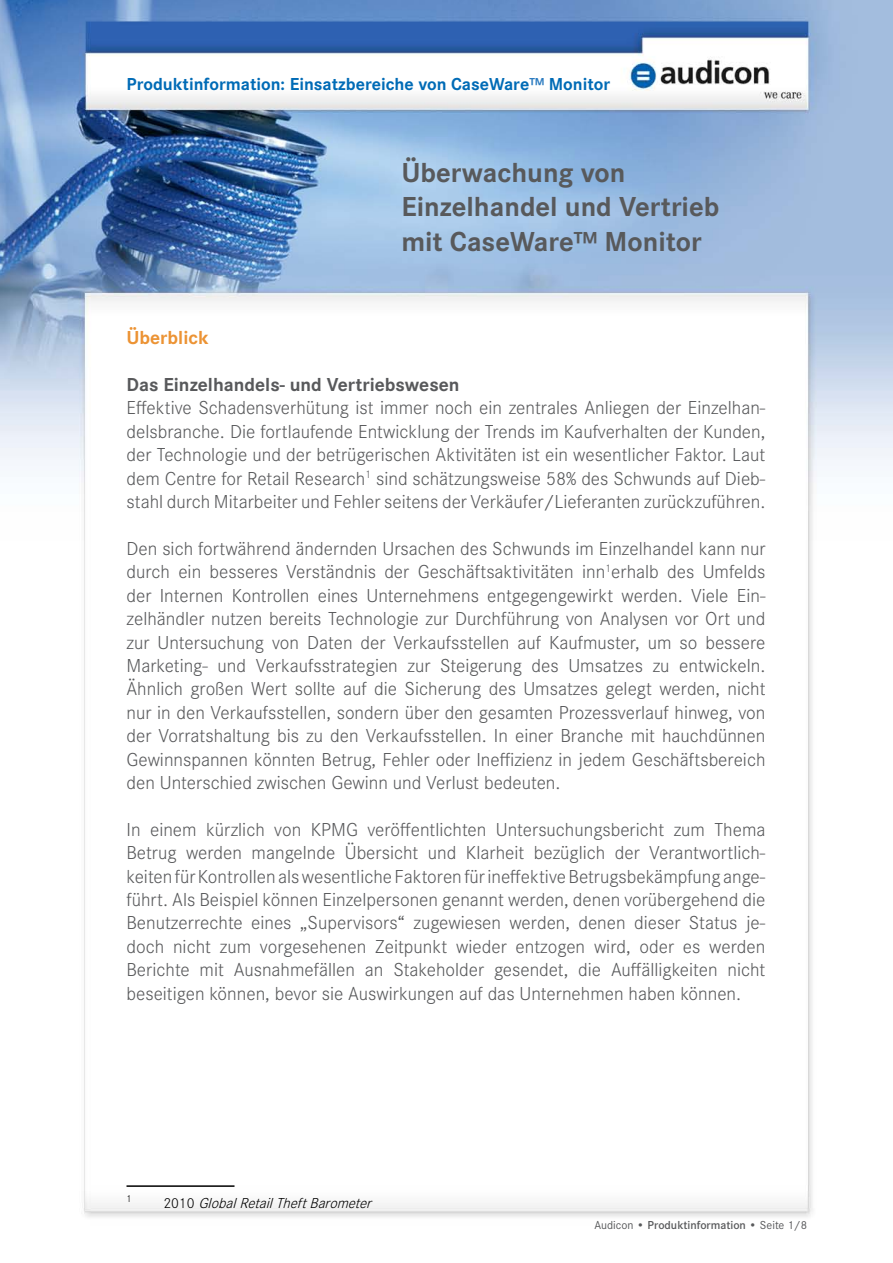
<style>
.page{position:relative;width:893px;height:1263px;background:#fff}
.page>*{position:absolute;margin:0;border:0;box-sizing:border-box;transform-origin:0 0}
.t1{font:700 28.5px/34.2px "Corporate S";color:#58595b}
.t2{font:300 19.5px/23.4px "Corporate S";color:#58595b;text-align:justify}
.t3{font:700 19.5px "Corporate S";color:#58595b}
.t4{font:700 19.5px "Corporate S";color:#ec9334}
.t5{font:700 18px "Corporate S";color:#006bb6}
.t6{font:italic 300 15px "Corporate S";color:#000}
.t7{font:600 12px "Corporate S";color:#58595b}
.t8{font:300 10.5px "Corporate S";color:#000}
.s1{color:#2e7dc1}
.s2{font-style:normal}
.s3{font-weight:400}
</style>
<div class="page">
<img style="left:0;top:0;width:893px;height:1217px">
<hr style="left:126px;top:1185px;width:108px;height:2px;background:#000">
<p class="t5" style="left:126px;top:74px;width:485px">Produktinformation: Einsatzbereiche von CaseWare<span class="s1">™</span> Monitor</p>
<h1 class="t1" style="left:401px;top:156px;width:319px">Überwachung von<br>Einzelhandel und Vertrieb mit CaseWare™ Monitor</h1>
<p class="t4" style="left:126px;top:327px;width:83px">Überblick</p>
<p class="t3" style="left:126px;top:373px;width:335px">Das Einzelhandels- und Vertriebswesen</p>
<p class="t2" style="left:126px;top:396px;width:640px">Effektive Schadensverhütung ist immer noch ein zentrales Anliegen der Einzelhan&shy;delsbranche. Die fortlaufende Entwicklung der Trends im Kaufverhalten der Kunden, der Technologie und der betrügerischen Aktivitäten ist ein wesentlicher Faktor. Laut dem Centre for Retail Research<sup>1</sup> sind schätzungsweise 58% des Schwunds auf Dieb&shy;stahl durch Mitarbeiter und Fehler seitens der Verkäufer/Lieferanten zurückzuführen.</p>
<p class="t2" style="left:126px;top:537px;width:640px">Den sich fortwährend ändernden Ursachen des Schwunds im Einzelhandel kann nur durch ein besseres Verständnis der Geschäftsaktivitäten inn<sup>1</sup>erhalb des Umfelds der Internen Kontrollen eines Unternehmens entgegengewirkt werden. Viele Ein&shy;zelhändler nutzen bereits Technologie zur Durchführung von Analysen vor Ort und zur Untersuchung von Daten der Verkaufsstellen auf Kaufmuster, um so bessere Marketing- und Verkaufsstrategien zur Steigerung des Umsatzes zu entwickeln.<br>Ähnlich großen Wert sollte auf die Sicherung des Umsatzes gelegt werden, nicht nur in den Verkaufsstellen, sondern über den gesamten Prozessverlauf hinweg, von der Vorratshaltung bis zu den Verkaufsstellen. In einer Branche mit hauchdünnen Gewinnspannen könnten Betrug, Fehler oder Ineffizienz in jedem Geschäftsbereich den Unterschied zwischen Gewinn und Verlust bedeuten.</p>
<p class="t2" style="left:126px;top:818px;width:640px">In einem kürzlich von KPMG veröffentlichten Untersuchungsbericht zum Thema Betrug werden mangelnde Übersicht und Klarheit bezüglich der Verantwortlich&shy;keiten für Kontrollen als wesentliche Faktoren für ineffektive Betrugsbekämpfung ange&shy;führt. Als Beispiel können Einzelpersonen genannt werden, denen vorübergehend die Benutzerrechte eines „Supervisors“ zugewiesen werden, denen dieser Status je&shy;doch nicht zum vorgesehenen Zeitpunkt wieder entzogen wird, oder es werden Berichte mit Ausnahmefällen an Stakeholder gesendet, die Auffälligkeiten nicht beseitigen können, bevor sie Auswirkungen auf das Unternehmen haben können.</p>
<p class="t8" style="left:126px;top:1192px;width:7px">1</p>
<p class="t6" style="left:163px;top:1194px;width:213px"><span class="s2">2 0 1 0</span> GlobalRetailTheftBarometer</p>
<p class="t7" style="left:594px;top:1218px;width:214px"><span class="s3">Audicon •</span> Produktinformation • <span class="s3">Seite 1/8</span></p>
</div>
